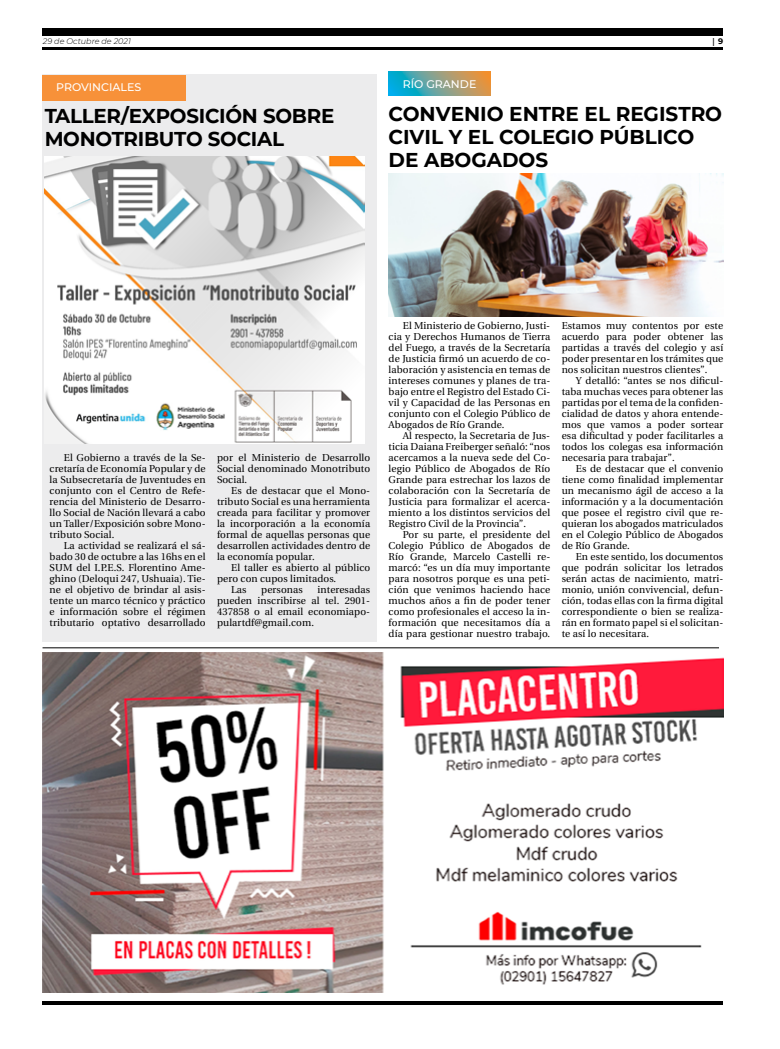
<style>
.page{position:relative;width:780px;height:1049px;background:#fff}
.page>*{position:absolute;margin:0;border:0;box-sizing:border-box;transform-origin:0 0}
.t1{font:700 20px/23px "Montserrat";letter-spacing:-.01em;color:#000}
.t2{font:500 11px "Montserrat";color:#fff}
.t3{font:10px/11px "Utopia";letter-spacing:.01em;color:#000;text-align:justify}
.t4{font:italic 300 8px "Montserrat";color:#000}
.t5{font:700 8px "Utopia";color:#000}
.s1{font-family:"Montserrat"}
</style>
<div class="page">
<hr style="left:43px;top:48px;width:680px;height:2px;background:#000">
<div style="left:43px;top:28px;width:680px;height:7px;background:#000"></div>
<hr style="left:43px;top:1001px;width:680px;height:4px;background:#000">
<div style="left:42px;top:74px;width:335px;height:567px;background:#ececed"></div>
<div style="left:42px;top:75px;width:143px;height:26px;background:#f79139"></div>
<img style="left:43px;top:652px;width:680px;height:340px">
<img style="left:44px;top:156px;width:320px;height:288px">
<svg style="left:388px;top:72px;width:102px;height:24px;background:#75a190"></svg>
<hr style="left:43px;top:647px;width:676px;height:1px;background:#000">
<img style="left:388px;top:174px;width:335px;height:143px">
<p class="t4" style="left:43px;top:36px;width:89px">29 de Octubre de 2021</p>
<p class="t5" style="left:712px;top:37px;width:12px">| <span class="s1">9</span></p>
<p class="t2" style="left:56px;top:80px;width:86px">PROVINCIALES</p>
<h1 class="t1" style="left:45px;top:104px;width:291px">TALLER/EXPOSICIÓN SOBRE<br>MONOTRIBUTO SOCIAL</h1>
<p class="t2" style="left:403px;top:76px;width:75px">RÍO GRANDE</p>
<h1 class="t1" style="left:388px;top:101px;width:335px">CONVENIO ENTRE EL REGISTRO<br>CIVIL Y EL COLEGIO PÚBLICO<br>DE ABOGADOS</h1>
<p class="t3" style="left:50px;top:452px;width:157px;text-indent:14px">El Gobierno a través de la Se&shy;cretaría de Economía Popular y de la Subsecretaría de Juventudes en conjunto con el Centro de Refe&shy;rencia del Ministerio de Desarro&shy;llo Social de Nación llevará a cabo un Taller/Exposición sobre Mono&shy;tributo Social.</p>
<p class="t3" style="left:50px;top:540px;width:157px;text-indent:14px">La actividad se realizará el sá&shy;bado 30 de octubre a las 16hs en el SUM del I.P.E.S. Florentino Ame&shy;ghino (Deloqui 247, Ushuaia). Tie&shy;ne el objetivo de brindar al asis&shy;tente un marco técnico y práctico e información sobre el régimen tributario optativo desarrollado</p>
<p class="t3" style="left:217px;top:452px;width:155px">por el Ministerio de Desarrollo Social denominado Monotributo Social.</p>
<p class="t3" style="left:217px;top:485px;width:155px;text-indent:14px">Es de destacar que el Mono&shy;tributo Social es una herramienta creada para facilitar y promover la incorporación a la economía formal de aquellas personas que desarrollen actividades dentro de la economía popular.</p>
<p class="t3" style="left:231px;top:562px;width:140px">El taller es abierto al público</p>
<p class="t3" style="left:217px;top:573px;width:121px">pero con cupos limitados.</p>
<p class="t3" style="left:231px;top:584px;width:17px">Las</p>
<p class="t3" style="left:261px;top:584px;width:43px">personas</p>
<p class="t3" style="left:217px;top:584px;width:155px;text-indent:100px">interesadas pueden inscribirse al tel. 2901- 437858 o al email economiapo&shy;pulartdf@gmail.com.</p>
<p class="t3" style="left:388px;top:320px;width:163px;text-indent:14px">El Ministerio de Gobierno, Justi&shy;cia y Derechos Humanos de Tierra del Fuego, a través de la Secretaría de Justicia firmó un acuerdo de co&shy;laboración y asistencia en temas de intereses comunes y planes de tra&shy;bajo entre el Registro del Estado Ci&shy;vil y Capacidad de las Personas en conjunto con el Colegio Público de Abogados de Río Grande.</p>
<p class="t3" style="left:388px;top:430px;width:163px;text-indent:14px">Al respecto, la Secretaria de Jus&shy;ticia Daiana Freiberger señaló: “nos acercamos a la nueva sede del Co&shy;legio Público de Abogados de Río Grande para estrechar los lazos de colaboración con la Secretaría de Justicia para formalizar el acerca&shy;miento a los distintos servicios del Registro Civil de la Provincia”.</p>
<p class="t3" style="left:388px;top:529px;width:163px;text-indent:14px">Por su parte, el presidente del Colegio Público de Abogados de Río Grande, Marcelo Castelli re&shy;marcó: “es un día muy importante para nosotros porque es una peti&shy;ción que venimos haciendo hace muchos años a fin de poder tener como profesionales el acceso la in&shy;formación que necesitamos día a día para gestionar nuestro trabajo.</p>
<p class="t3" style="left:561px;top:320px;width:163px">Estamos muy contentos por este acuerdo para poder obtener las partidas a través del colegio y así poder presentar en los trámites que nos solicitan nuestros clientes”.</p>
<p class="t3" style="left:561px;top:375px;width:163px;text-indent:14px">Y detalló: “antes se nos dificul&shy;taba muchas veces para obtener las partidas por el tema de la confiden&shy;cialidad de datos y ahora entende&shy;mos que vamos a poder sortear esa dificultad y poder facilitarles a todos los colegas esa información necesaria para trabajar”.</p>
<p class="t3" style="left:561px;top:463px;width:163px;text-indent:14px">Es de destacar que el convenio tiene como finalidad implementar un mecanismo ágil de acceso a la información y a la documentación que posee el registro civil que re&shy;quieran los abogados matriculados en el Colegio Público de Abogados de Río Grande.</p>
<p class="t3" style="left:561px;top:551px;width:163px;text-indent:14px">En este sentido, los documentos que podrán solicitar los letrados serán actas de nacimiento, matri&shy;monio, unión convivencial, defun&shy;ción, todas ellas con la firma digital correspondiente o bien se realiza&shy;rán en formato papel si el solicitan&shy;te así lo necesitara.</p>
</div>
